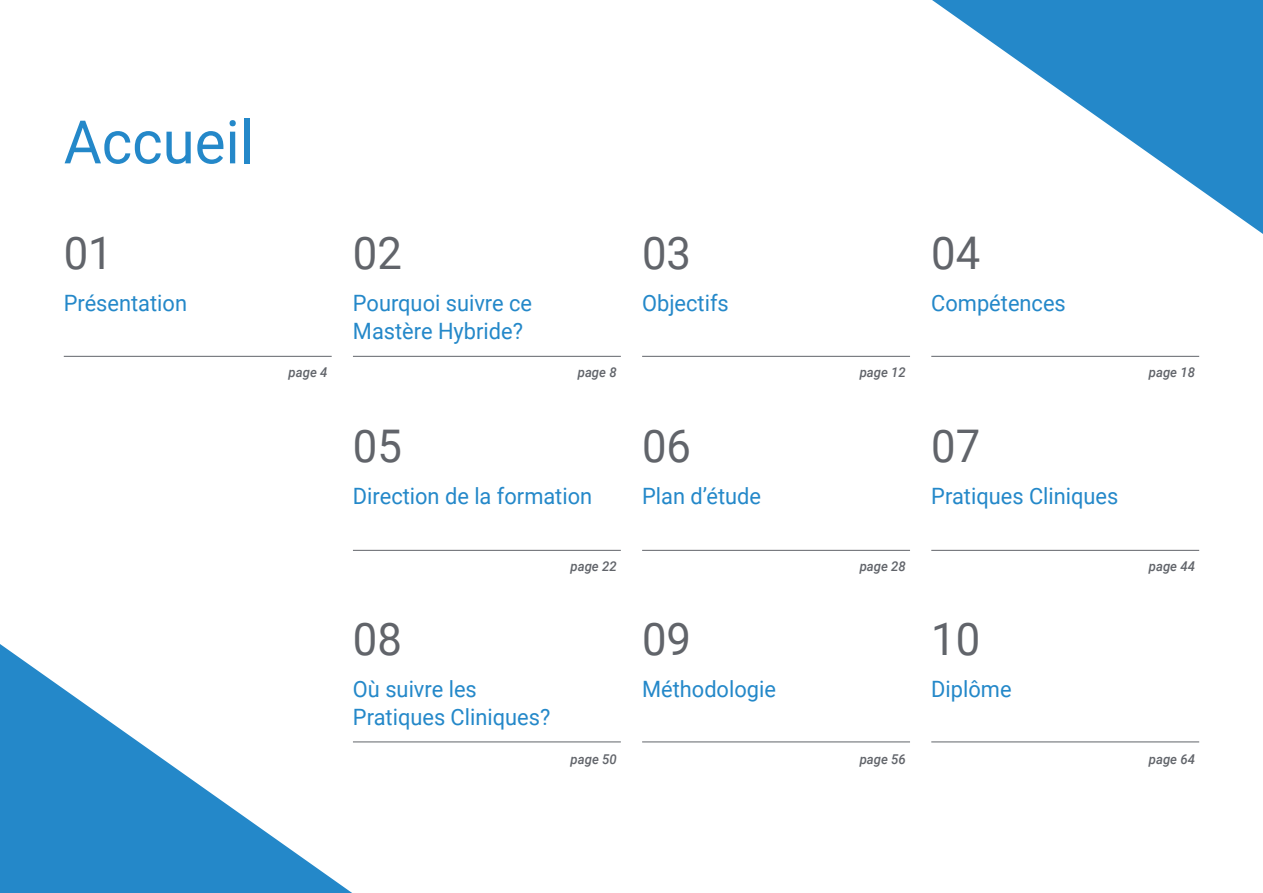
<style>
.page{position:relative;width:1263px;height:893px;background:#fff}
.page>*{position:absolute;margin:0;border:0;box-sizing:border-box;transform-origin:0 0}
.t1{font:60px "Roboto";color:#2488c9}
.t2{font:45px "Roboto";color:#61646a}
.t3{font:22.5px/28.5px "Roboto";color:#2488c9}
.t4{font:italic 500 13.5px "Roboto";color:#61646a}
</style>
<div class="page">
<hr style="left:353px;top:356px;width:268px;height:1px;background:#61646a">
<hr style="left:64px;top:356px;width:268px;height:1px;background:#61646a">
<hr style="left:642px;top:550px;width:268px;height:1px;background:#61646a">
<hr style="left:642px;top:356px;width:268px;height:1px;background:#61646a">
<hr style="left:931px;top:550px;width:268px;height:1px;background:#61646a">
<hr style="left:353px;top:741px;width:268px;height:1px;background:#61646a">
<hr style="left:931px;top:356px;width:268px;height:1px;background:#61646a">
<hr style="left:642px;top:741px;width:268px;height:1px;background:#61646a">
<hr style="left:931px;top:741px;width:268px;height:1px;background:#61646a">
<hr style="left:353px;top:550px;width:268px;height:1px;background:#61646a">
<svg style="left:0;top:644px;width:352px;height:249px"></svg>
<svg style="left:932px;top:0;width:331px;height:234px"></svg>
<h1 class="t1" style="left:64px;top:100px;width:191px">Accueil</h1>
<h2 class="t2" style="left:64px;top:221px;width:51px">01</h2>
<h2 class="t2" style="left:353px;top:221px;width:51px">02</h2>
<h2 class="t2" style="left:642px;top:221px;width:51px">03</h2>
<h2 class="t2" style="left:931px;top:221px;width:51px">04</h2>
<p class="t3" style="left:64px;top:288px;width:125px">Présentation</p>
<p class="t3" style="left:353px;top:288px;width:181px">Pourquoi suivre ce<br>Mastère Hybride?</p>
<p class="t3" style="left:642px;top:288px;width:88px">Objectifs</p>
<p class="t3" style="left:931px;top:288px;width:136px">Compétences</p>
<p class="t4" style="left:289px;top:363px;width:40px">page 4</p>
<p class="t4" style="left:578px;top:363px;width:40px">page 8</p>
<p class="t4" style="left:860px;top:363px;width:48px">page 12</p>
<h2 class="t2" style="left:353px;top:414px;width:51px">05</h2>
<h2 class="t2" style="left:642px;top:414px;width:51px">06</h2>
<h2 class="t2" style="left:931px;top:414px;width:51px">07</h2>
<p class="t3" style="left:353px;top:481px;width:241px">Direction de la formation</p>
<p class="t3" style="left:642px;top:481px;width:121px">Plan d’étude</p>
<p class="t3" style="left:931px;top:481px;width:189px">Pratiques Cliniques</p>
<p class="t4" style="left:570px;top:557px;width:48px">page 22</p>
<p class="t4" style="left:860px;top:557px;width:48px">page 28</p>
<h2 class="t2" style="left:353px;top:607px;width:51px">08</h2>
<p class="t3" style="left:353px;top:674px;width:199px">Où suivre les<br>Pratiques Cliniques?</p>
<h2 class="t2" style="left:642px;top:607px;width:51px">09</h2>
<h2 class="t2" style="left:931px;top:607px;width:51px">10</h2>
<p class="t3" style="left:642px;top:674px;width:135px">Méthodologie</p>
<p class="t3" style="left:931px;top:674px;width:82px">Diplôme</p>
<p class="t4" style="left:1149px;top:363px;width:48px">page 18</p>
<p class="t4" style="left:1149px;top:557px;width:48px">page 44</p>
<p class="t4" style="left:571px;top:750px;width:48px">page 50</p>
<p class="t4" style="left:860px;top:750px;width:48px">page 56</p>
<p class="t4" style="left:1149px;top:750px;width:48px">page 64</p>
</div>
